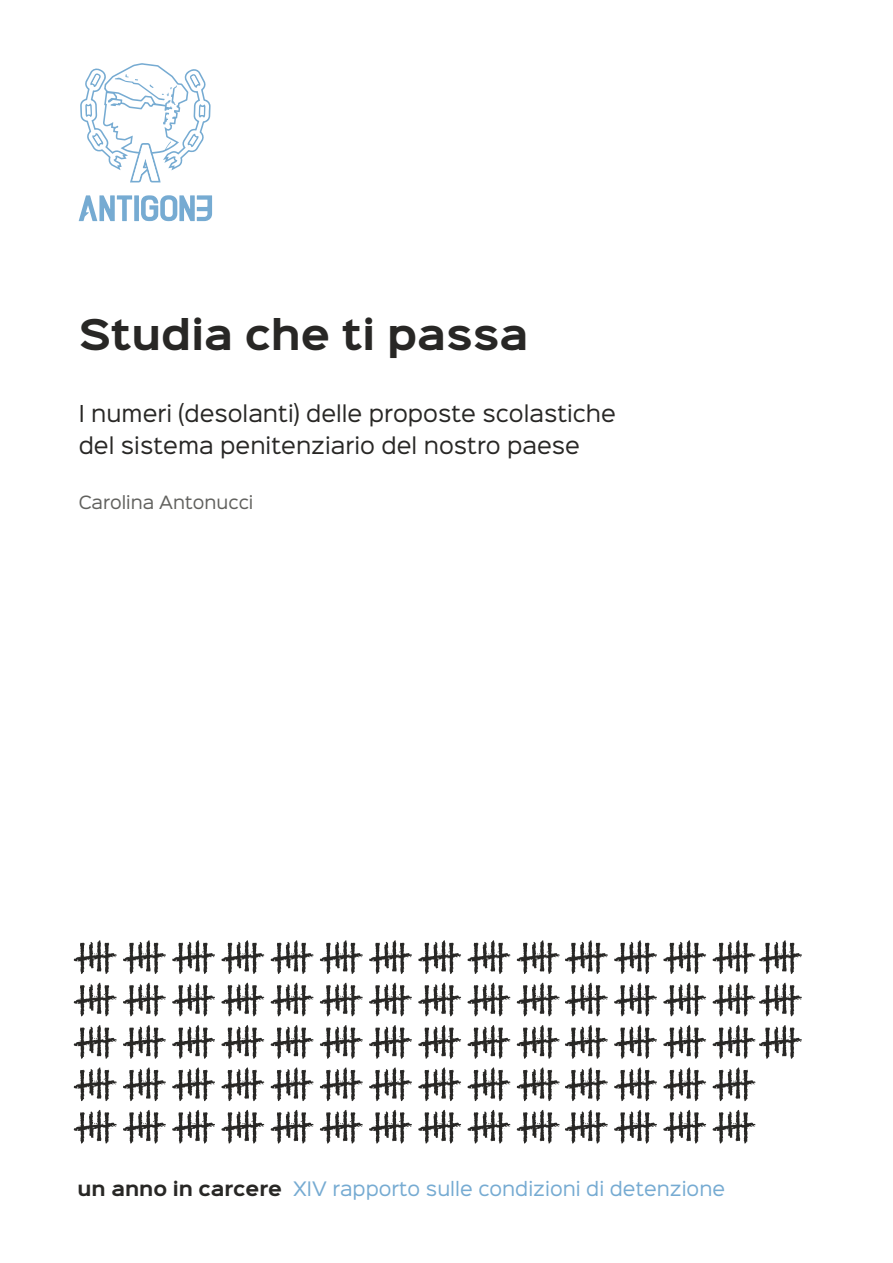
<style>
.page{position:relative;width:893px;height:1263px;background:#fff}
.page>*{position:absolute;margin:0;border:0;box-sizing:border-box;transform-origin:0 0}
.t1{font:700 38.1px "Sinkin Sans 700";color:#282725}
.t2{font:21px/31.5px "Sinkin Sans 400";color:#282725}
.t3{font:18px "Sinkin Sans 400";color:#76abd2}
.t4{font:16.5px "Sinkin Sans 400";color:#61615e}
.s1{font-family:"Sinkin Sans 700";font-weight:700;color:#282725}
</style>
<div class="page">
<img style="left:73px;top:940px;width:729px;height:204px">
<svg style="left:79px;top:195px;width:133px;height:26px"></svg>
<svg style="left:80px;top:63px;width:131px;height:119px"></svg>
<h1 class="t1" style="left:79px;top:314px;width:451px">Studia che ti passa</h1>
<p class="t2" style="left:79px;top:396px;width:539px">I numeri (desolanti) delle proposte scolastiche del sistema penitenziario del nostro paese</p>
<p class="t4" style="left:79px;top:488px;width:176px">Carolina Antonucci</p>
<p class="t3" style="left:78px;top:1174px;width:649px"><span class="s1">un anno in carcere</span> XIV rapporto sulle condizioni di detenzione</p>
</div>
